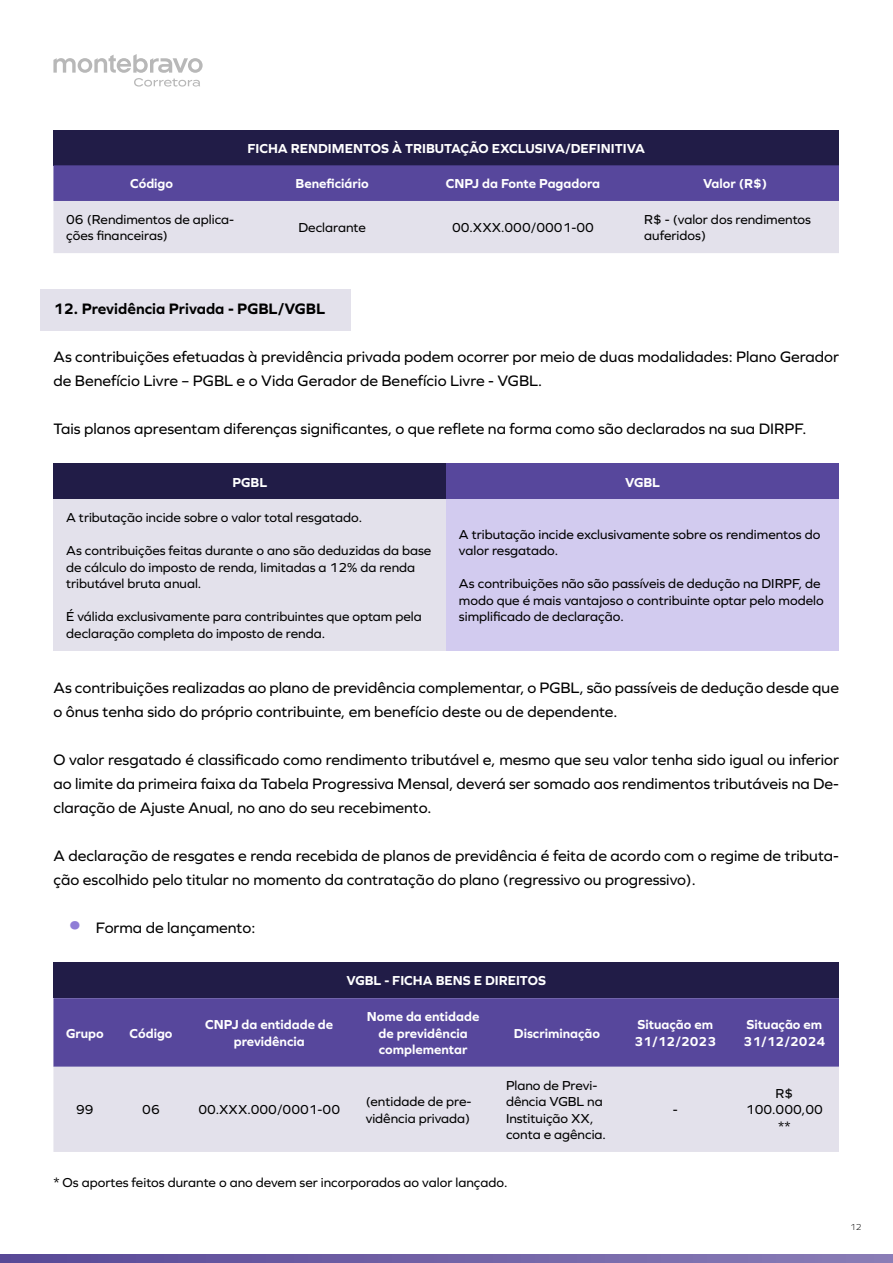
<style>
.page{position:relative;width:893px;height:1263px;background:#fff}
.page>*{position:absolute;margin:0;border:0;box-sizing:border-box;transform-origin:0 0}
.t1{font:15.75px/24px "Graphie";color:#000}
.t2{font:700 15.75px "Graphie";color:#000}
.t3{font:13.5px/16.5px "Graphie";color:#000}
.t4{font:700 13.5px/16.5px "Graphie";color:#fff;text-align:center}
.t5{font:300 9px "Graphie";color:#000}
.s1{font-family:"Termina";font-weight:800;font-size:27px;color:#8f7dd6}
</style>
<div class="page">
<div style="left:41px;top:290px;width:310px;height:41px;background:#e3e1eb"></div>
<div style="left:53px;top:130px;width:786px;height:35px;background:#211c47"></div>
<svg style="left:53px;top:165px;width:786px;height:88px;background:#a9a1ca"></svg>
<div style="left:53px;top:464px;width:393px;height:35px;background:#211c47"></div>
<div style="left:446px;top:464px;width:393px;height:35px;background:#57479c"></div>
<div style="left:53px;top:499px;width:393px;height:151px;background:#e3e1eb"></div>
<div style="left:446px;top:499px;width:393px;height:151px;background:#d2cbef"></div>
<div style="left:53px;top:962px;width:786px;height:36px;background:#211c47"></div>
<div style="left:53px;top:998px;width:786px;height:69px;background:#57479c"></div>
<div style="left:53px;top:1067px;width:786px;height:85px;background:#e3e1eb"></div>
<svg style="left:0;top:1255px;width:893px;height:8px;background:#7162a6"></svg>
<svg style="left:53px;top:54px;width:150px;height:33px"></svg>
<p class="t4" style="left:247px;top:139px;width:399px">FICHA RENDIMENTOS À TRIBUTAÇÃO EXCLUSIVA/DEFINITIVA</p>
<p class="t4" style="left:130px;top:175px;width:45px">Código</p>
<p class="t4" style="left:296px;top:175px;width:75px">Beneficiário</p>
<p class="t4" style="left:446px;top:175px;width:156px">CNPJ da Fonte Pagadora</p>
<p class="t4" style="left:703px;top:175px;width:66px">Valor (R$)</p>
<p class="t3" style="left:66px;top:211px;width:170px">06 (Rendimentos de aplica&shy;ções financeiras)</p>
<p class="t3" style="left:298px;top:219px;width:69px">Declarante</p>
<p class="t3" style="left:452px;top:219px;width:144px">00.XXX.000/0001-00</p>
<p class="t3" style="left:644px;top:211px;width:168px">R$ - (valor dos rendimentos auferidos)</p>
<p class="t2" style="left:53px;top:300px;width:273px">12. Previdência Privada - PGBL/VGBL</p>
<p class="t1" style="left:53px;top:345px;width:787px">As contribuições efetuadas à previdência privada podem ocorrer por meio de duas modalidades: Plano Gerador de Benefício Livre – PGBL e o Vida Gerador de Benefício Livre - VGBL.</p>
<p class="t1" style="left:53px;top:417px;width:754px">Tais planos apresentam diferenças significantes, o que reflete na forma como são declarados na sua DIRPF.</p>
<p class="t4" style="left:232px;top:473px;width:36px">PGBL</p>
<p class="t4" style="left:625px;top:473px;width:36px">VGBL</p>
<p class="t3" style="left:66px;top:509px;width:297px">A tributação incide sobre o valor total resgatado.</p>
<p class="t3" style="left:66px;top:542px;width:367px">As contribuições feitas durante o ano são deduzidas da base de cálculo do imposto de renda, limitadas a 12% da renda tributável bruta anual.</p>
<p class="t3" style="left:66px;top:608px;width:357px">É válida exclusivamente para contribuintes que optam pela declaração completa do imposto de renda.</p>
<p class="t3" style="left:459px;top:526px;width:363px">A tributação incide exclusivamente sobre os rendimentos do valor resgatado.</p>
<p class="t3" style="left:459px;top:575px;width:366px">As contribuições não são passíveis de dedução na DIRPF, de modo que é mais vantajoso o contribuinte optar pelo modelo simplificado de declaração.</p>
<p class="t1" style="left:53px;top:675px;width:787px">As contribuições realizadas ao plano de previdência complementar, o PGBL, são passíveis de dedução desde que o ônus tenha sido do próprio contribuinte, em benefício deste ou de dependente.</p>
<p class="t1" style="left:53px;top:747px;width:787px;text-align:justify">O valor resgatado é classificado como rendimento tributável e, mesmo que seu valor tenha sido igual ou inferior ao limite da primeira faixa da Tabela Progressiva Mensal, deverá ser somado aos rendimentos tributáveis na De&shy;claração de Ajuste Anual, no ano do seu recebimento.</p>
<p class="t1" style="left:53px;top:843px;width:787px">A declaração de resgates e renda recebida de planos de previdência é feita de acordo com o regime de tributa&shy;ção escolhido pelo titular no momento da contratação do plano (regressivo ou progressivo).</p>
<p class="t1" style="left:69px;top:915px;width:188px"><span class="s1">•</span> Forma de lançamento:</p>
<p class="t4" style="left:346px;top:972px;width:201px">VGBL - FICHA BENS E DIREITOS</p>
<p class="t4" style="left:66px;top:1024px;width:39px">Grupo</p>
<p class="t4" style="left:130px;top:1024px;width:45px">Código</p>
<p class="t4" style="left:205px;top:1016px;width:129px">CNPJ da entidade de previdência</p>
<p class="t4" style="left:367px;top:1008px;width:114px">Nome da entidade de previdência complementar</p>
<p class="t3" style="left:76px;top:1101px;width:19px">99</p>
<p class="t3" style="left:142px;top:1101px;width:19px">06</p>
<p class="t3" style="left:198px;top:1101px;width:143px">00.XXX.000/0001-00</p>
<p class="t3" style="left:366px;top:1093px;width:107px">(entidade de pre&shy;vidência privada)</p>
<p class="t4" style="left:514px;top:1024px;width:88px">Discriminação</p>
<p class="t4" style="left:634px;top:1016px;width:83px;text-align:left">Situação em<br>31/12/2023</p>
<p class="t4" style="left:744px;top:1016px;width:83px;text-align:left">Situação em<br>31/12/2024</p>
<p class="t3" style="left:506px;top:1076px;width:102px">Plano de Previ&shy;dência VGBL na<br>Instituição XX, conta e agência.</p>
<p class="t3" style="left:673px;top:1101px;width:6px">-</p>
<p class="t3" style="left:746px;top:1085px;width:78px;text-align:center">R$<br>100.000,00 **</p>
<p class="t3" style="left:53px;top:1174px;width:456px">* Os aportes feitos durante o ano devem ser incorporados ao valor lançado.</p>
<p class="t5" style="left:850px;top:1221px;width:13px">12</p>
</div>
